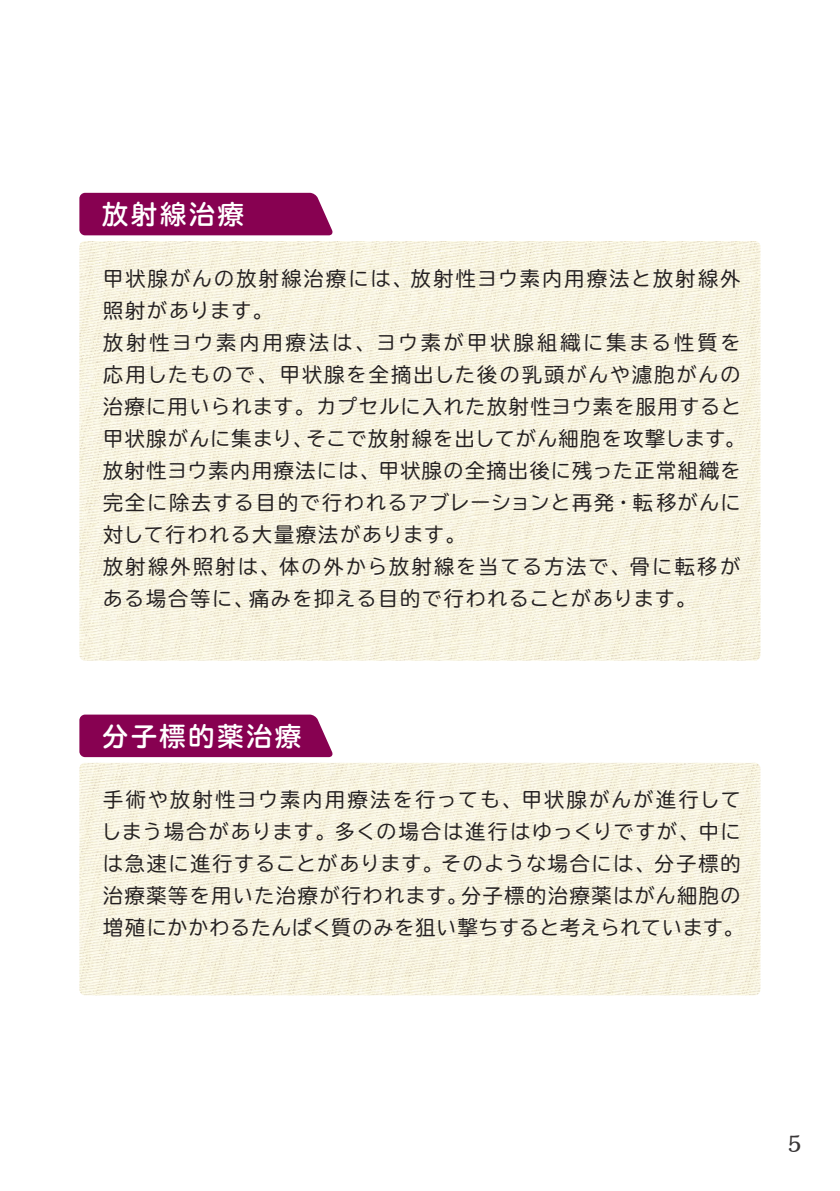
<style>
.page{position:relative;width:840px;height:1191px;background:#fff}
.page>*{position:absolute;margin:0;border:0;box-sizing:border-box;transform-origin:0 0}
.t1{font:700 26px "TBUDR Go Std";letter-spacing:.11em;color:#fff}
.t2{font:700 24px "Kaimin So Std";color:#393637}
.t3{font:20px/32px "TBUDR Go Std";letter-spacing:.085em;color:#231f20}
</style>
<div class="page">
<img style="left:79px;top:241px;width:681px;height:754px">
<div style="left:79px;top:193px;width:254px;height:42px;background:#870151"></div>
<div style="left:79px;top:714px;width:254px;height:43px;background:#870151"></div>
<h1 class="t1" style="left:102px;top:193px;width:143px">放射線治療</h1>
<p class="t3" style="left:103px;top:262px;width:643px">甲状腺がんの放射線治療には、放射性ヨウ素内用療法と放射線外照射があります。<br>放射性ヨウ素内用療法は、ヨウ素が甲状腺組織に集まる性質を応用したもので、甲状腺を全摘出した後の乳頭がんや濾胞がんの治療に用いられます。カプセルに入れた放射性ヨウ素を服用すると甲状腺がんに集まり、そこで放射線を出してがん細胞を攻撃します。放射性ヨウ素内用療法には、甲状腺の全摘出後に残った正常組織を完全に除去する目的で行われるアブレーションと再発・転移がんに対して行われる大量療法があります。<br>放射線外照射は、体の外から放射線を当てる方法で、骨に転移がある場合等に、痛みを抑える目的で行われることがあります。</p>
<h1 class="t1" style="left:102px;top:715px;width:200px">分子標的薬治療</h1>
<p class="t3" style="left:101px;top:783px;width:643px">手術や放射性ヨウ素内用療法を行っても、甲状腺がんが進行してしまう場合があります。多くの場合は進行はゆっくりですが、中には急速に進行することがあります。そのような場合には、分子標的治療薬等を用いた治療が行われます。分子標的治療薬はがん細胞の増殖にかかわるたんぱく質のみを狙い撃ちすると考えられています。</p>
<p class="t2" style="left:787px;top:1126px;width:16px">5</p>
</div>
